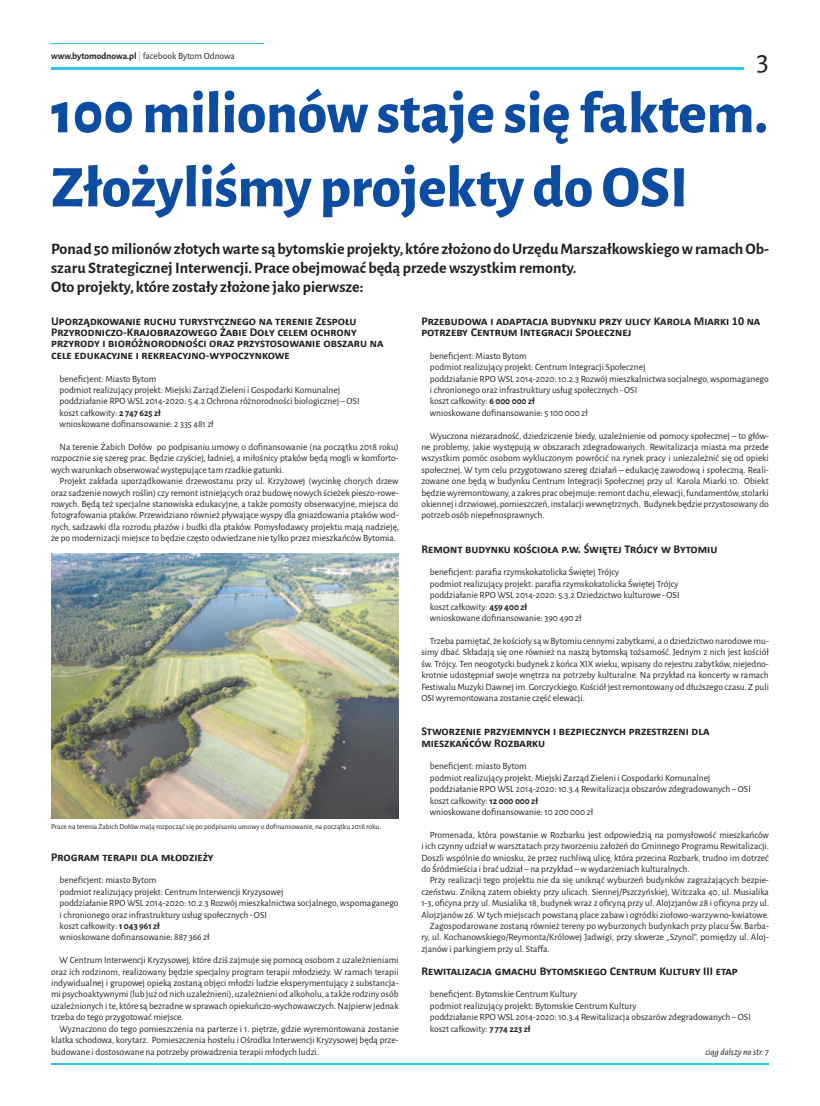
<style>
.page{position:relative;width:820px;height:1106px;background:#fff}
.page>*{position:absolute;margin:0;border:0;box-sizing:border-box;transform-origin:0 0}
.t1{font:800 59px/74px "Alegreya Sans";color:#0d4da1}
.t2{font:30px "Alegreya Sans";color:#231f20}
.t3{font:700 16px/19.2px "Alegreya Sans";color:#231f20}
.t4{font:700 12px/11.4px "Calibri";color:#231f20}
.t5{font:9.5px/11.4px "Alegreya Sans";color:#231f20;text-align:justify}
.t6{font:italic 9.5px "Alegreya Sans";color:#231f20}
.t7{font:7.5px "Alegreya Sans";color:#231f20}
.s1{font-weight:700}
.s2{color:#30c5f3}
</style>
<div class="page">
<hr style="left:51px;top:67px;width:692px;height:3px;background:#30c5f3">
<hr style="left:51px;top:43px;width:213px;height:1px;background:#30c5f3">
<hr style="left:51px;top:1063px;width:717px;height:2px;background:#30c5f3">
<img style="left:51px;top:553px;width:347px;height:265px">
<p class="t5" style="left:51px;top:50px;width:185px"><span class="s1">www.bytomodnowa.pl</span> <span class="s2">|</span> facebook Bytom Odnowa</p>
<h2 class="t2" style="left:756px;top:40px;width:14px">3</h2>
<h1 class="t1" style="left:51px;top:72px;width:718px">100 milionów staje się faktem.<br>Złożyliśmy projekty do OSI</h1>
<p class="t3" style="left:51px;top:238px;width:719px">Ponad 50 milionów złotych warte są bytomskie projekty, które złożono do Urzędu Marszałkowskiego w ramach Ob&shy;szaru Strategicznej Interwencji. Prace obejmować będą przede wszystkim remonty.<br>Oto projekty, które zostały złożone jako pierwsze:</p>
<p class="t4" style="left:51px;top:315px;width:334px">Uporządkowanie ruchu turystycznego na terenie Zespołu Przyrodniczo-Krajobrazowego Żabie Doły celem ochrony przyrody i bioróżnorodności oraz przystosowanie obszaru na cele edukacyjne i rekreacyjno-wypoczynkowe</p>
<p class="t5" style="left:60px;top:372px;width:301px;text-align:left">beneficjent: Miasto Bytom<br>podmiot realizujący projekt: Miejski Zarząd Zieleni i Gospodarki Komunalnej poddziałanie RPO WSL 2014-2020: 5.4.2 Ochrona różnorodności biologicznej – OSI koszt całkowity: <span class="s1">2 747 625 zł<br></span>wnioskowane dofinansowanie: 2 335 481 zł</p>
<p class="t5" style="left:51px;top:441px;width:349px;text-indent:9px">Na terenie Żabich Dołów po podpisaniu umowy o dofinansowanie (na początku 2018 roku) rozpocznie się szereg prac. Będzie czyściej, ładniej, a miłośnicy ptaków będą mogli w komforto&shy;wych warunkach obserwować występujące tam rzadkie gatunki.</p>
<p class="t5" style="left:51px;top:475px;width:349px;text-indent:9px">Projekt zakłada uporządkowanie drzewostanu przy ul. Krzyżowej (wycinkę chorych drzew oraz sadzenie nowych roślin) czy remont istniejących oraz budowę nowych ścieżek pieszo-rowe&shy;rowych. Będą też specjalne stanowiska edukacyjne, a także pomosty obserwacyjne, miejsca do fotografowania ptaków. Przewidziano również pływające wyspy dla gniazdowania ptaków wod&shy;nych, sadzawki dla rozrodu płazów i budki dla ptaków. Pomysłodawcy projektu mają nadzieję, że po modernizacji miejsce to będzie często odwiedzane nie tylko przez mieszkańców Bytomia.</p>
<p class="t7" style="left:51px;top:822px;width:331px">Prace na terenia Żabich Dołów mają rozpocząć się po podpisaniu umowy o dofinansowanie, na początku 2018 roku.</p>
<p class="t4" style="left:51px;top:850px;width:164px">Program terapii dla młodzieży</p>
<p class="t5" style="left:60px;top:874px;width:340px;text-align:left">beneficjent: miasto Bytom<br>podmiot realizujący projekt: Centrum Interwencji Kryzysowej<br>poddziałanie RPO WSL 2014-2020: 10.2.3 Rozwój mieszkalnictwa socjalnego, wspomaganego i chronionego oraz infrastruktury usług społecznych - OSI<br>koszt całkowity: <span class="s1">1 043 961 zł<br></span>wnioskowane dofinansowanie: 887 366 zł</p>
<p class="t5" style="left:51px;top:954px;width:349px;text-indent:9px">W Centrum Interwencji Kryzysowej, które dziś zajmuje się pomocą osobom z uzależnieniami oraz ich rodzinom, realizowany będzie specjalny program terapii młodzieży. W ramach terapii indywidualnej i grupowej opieką zostaną objęci młodzi ludzie eksperymentujący z substancja&shy;mi psychoaktywnymi (lub już od nich uzależnieni), uzależnieni od alkoholu, a także rodziny osób uzależnionych i te, które są bezradne w sprawach opiekuńczo-wychowawczych. Najpierw jednak trzeba do tego przygotować miejsce.</p>
<p class="t5" style="left:51px;top:1022px;width:349px;text-indent:9px">Wyznaczono do tego pomieszczenia na parterze i 1. piętrze, gdzie wyremontowana zostanie klatka schodowa, korytarz. Pomieszczenia hostelu i Ośrodka Interwencji Kryzysowej będą prze&shy;budowane i dostosowane na potrzeby prowadzenia terapii młodych ludzi.</p>
<p class="t4" style="left:421px;top:315px;width:340px">Przebudowa i adaptacja budynku przy ulicy Karola Miarki 10 na potrzeby Centrum Integracji Społecznej</p>
<p class="t5" style="left:429px;top:349px;width:340px;text-align:left">beneficjent: Miasto Bytom<br>podmiot realizujący projekt: Centrum Integracji Społecznej<br>poddziałanie RPO WSL 2014-2020: 10.2.3 Rozwój mieszkalnictwa socjalnego, wspomaganego i chronionego oraz infrastruktury usług społecznych - OSI<br>koszt całkowity: <span class="s1">6 000 000 zł<br></span>wnioskowane dofinansowanie: 5 100 000 zł</p>
<p class="t5" style="left:421px;top:429px;width:349px;text-indent:9px">Wyuczona niezaradność, dziedziczenie biedy, uzależnienie od pomocy społecznej – to głów&shy;ne problemy, jakie występują w obszarach zdegradowanych. Rewitalizacja miasta ma przede wszystkim pomóc osobom wykluczonym powrócić na rynek pracy i uniezależnić się od opieki społecznej. W tym celu przygotowano szereg działań – edukację zawodową i społeczną. Reali&shy;zowane one będą w budynku Centrum Integracji Społecznej przy ul. Karola Miarki 10. Obiekt będzie wyremontowany, a zakres prac obejmuje: remont dachu, elewacji, fundamentów, stolarki okiennej i drzwiowej, pomieszczeń, instalacji wewnętrznych. Budynek będzie przystosowany do potrzeb osób niepełnosprawnych.</p>
<p class="t4" style="left:421px;top:543px;width:297px">Remont budynku kościoła p.w. Świętej Trójcy w Bytomiu</p>
<p class="t5" style="left:429px;top:566px;width:251px;text-align:left">beneficjent: parafia rzymskokatolicka Świętej Trójcy<br>podmiot realizujący projekt: parafia rzymskokatolicka Świętej Trójcy poddziałanie RPO WSL 2014-2020: 5.3.2 Dziedzictwo kulturowe - OSI koszt całkowity: <span class="s1">459 400 zł<br></span>wnioskowane dofinansowanie: 390 490 zł</p>
<p class="t5" style="left:421px;top:634px;width:349px;text-indent:9px">Trzeba pamiętać, że kościoły są w Bytomiu cennymi zabytkami, a o dziedzictwo narodowe mu&shy;simy dbać. Składają się one również na naszą bytomską tożsamość. Jednym z nich jest kościół św. Trójcy. Ten neogotycki budynek z końca XIX wieku, wpisany do rejestru zabytków, niejedno&shy;krotnie udostępniał swoje wnętrza na potrzeby kulturalne. Na przykład na koncerty w ramach Festiwalu Muzyki Dawnej im. Gorczyckiego. Kościół jest remontowany od dłuższego czasu. Z puli OSI wyremontowana zostanie część elewacji.</p>
<p class="t4" style="left:421px;top:725px;width:289px">Stworzenie przyjemnych i bezpiecznych przestrzeni dla mieszkańców Rozbarku</p>
<p class="t5" style="left:429px;top:760px;width:322px;text-align:left">beneficjent: miasto Bytom<br>podmiot realizujący projekt: Miejski Zarząd Zieleni i Gospodarki Komunalnej poddziałanie RPO WSL 2014-2020: 10.3.4 Rewitalizacja obszarów zdegradowanych – OSI koszt całkowity: <span class="s1">12 000 000 zł<br></span>wnioskowane dofinansowanie: 10 200 000 zł</p>
<p class="t5" style="left:421px;top:828px;width:349px;text-indent:9px">Promenada, która powstanie w Rozbarku jest odpowiedzią na pomysłowość mieszkańców i ich czynny udział w warsztatach przy tworzeniu założeń do Gminnego Programu Rewitalizacji.<br>Doszli wspólnie do wniosku, że przez ruchliwą ulicę, która przecina Rozbark, trudno im dotrzeć do Śródmieścia i brać udział – na przykład – w wydarzeniach kulturalnych.</p>
<p class="t5" style="left:429px;top:874px;width:340px">Przy realizacji tego projektu nie da się uniknąć wyburzeń budynków zagrażających bezpie-</p>
<p class="t5" style="left:421px;top:885px;width:349px">czeństwu. Znikną zatem obiekty przy ulicach. Siennej/Pszczyńskiej, Witczaka 40, ul. Musialika</p>
<p class="t5" style="left:421px;top:897px;width:349px">1-3, oficyna przy ul. Musialika 18, budynek wraz z oficyną przy ul. Alojzjanów 28 i oficyna przy ul.</p>
<p class="t5" style="left:421px;top:908px;width:349px">Alojzjanów 26. W tych miejscach powstaną place zabaw i ogródki ziołowo-warzywno-kwiatowe.</p>
<p class="t5" style="left:429px;top:919px;width:340px">Zagospodarowane zostaną również tereny po wyburzonych budynkach przy placu Św. Barba-</p>
<p class="t5" style="left:421px;top:931px;width:349px">ry, ul. Kochanowskiego/Reymonta/Królowej Jadwigi, przy skwerze „Szynol”, pomiędzy ul. Aloj-</p>
<p class="t5" style="left:421px;top:942px;width:130px">zjanów i parkingiem przy ul. Staffa.</p>
<p class="t4" style="left:421px;top:964px;width:318px">Rewitalizacja gmachu Bytomskiego Centrum Kultury III etap</p>
<p class="t5" style="left:429px;top:988px;width:322px;text-align:left">beneficjent: Bytomskie Centrum Kultury<br>podmiot realizujący projekt: Bytomskie Centrum Kultury<br>poddziałanie RPO WSL 2014-2020: 10.3.4 Rewitalizacja obszarów zdegradowanych – OSI koszt całkowity: <span class="s1">7 774 223 zł</span></p>
<p class="t6" style="left:705px;top:1045px;width:65px">ciąg dalszy na str. 7</p>
</div>
